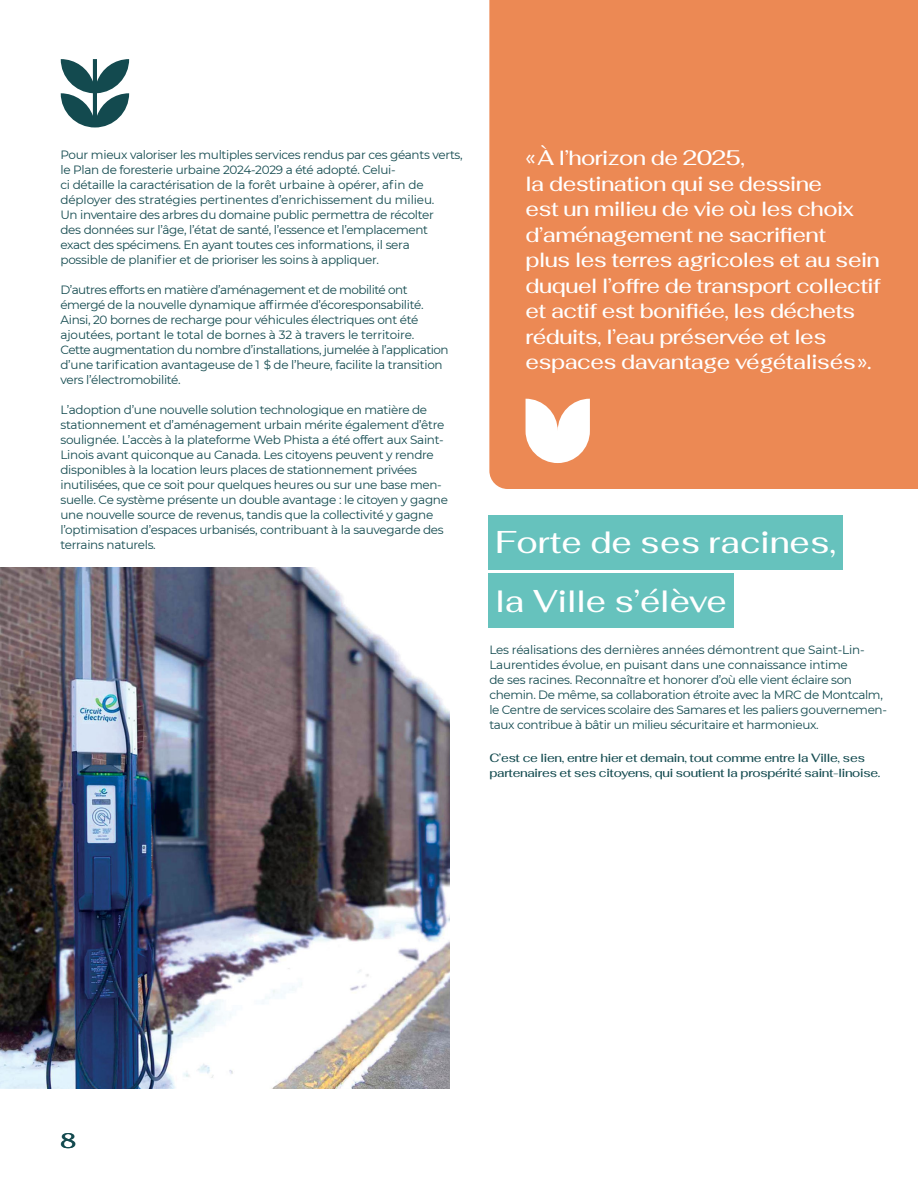
<style>
.page{position:relative;width:918px;height:1188px;background:#fff}
.page>*{position:absolute;margin:0;border:0;box-sizing:border-box;transform-origin:0 0}
.t1{font:500 31.5px/58.8px "Fahkwang";color:#fff}
.t2{font:500 21px/25.5px "Fahkwang";letter-spacing:-.025em;color:#fff}
.t3{font:500 21px "Fahkwang";color:#134a4f}
.t4{font:12px/15px "Montserrat";letter-spacing:-.025em;color:#134a4f}
.t5{font:500 12px/15px "Fahkwang";letter-spacing:-.025em;color:#134a4f}
</style>
<div class="page">
<div style="left:489px;top:0;width:429px;height:489px;background:#ec8954"></div>
<div style="left:489px;top:515px;width:354px;height:54px;background:#66c2bd"></div>
<div style="left:489px;top:574px;width:245px;height:54px;background:#66c2bd"></div>
<img style="left:0;top:567px;width:449px;height:522px">
<svg style="left:61px;top:59px;width:68px;height:69px"></svg>
<svg style="left:526px;top:399px;width:64px;height:64px"></svg>
<p class="t4" style="left:60px;top:146px;width:404px">Pour mieux valoriser les multiples services rendus par ces géants verts, le Plan de foresterie urbaine 2024-2029 a été adopté. Celui-<br>ci détaille la caractérisation de la forêt urbaine à opérer, afin de déployer des stratégies pertinentes d’enrichissement du milieu.<br>Un inventaire des arbres du domaine public permettra de récolter<br>des données sur l’âge, l’état de santé, l’essence et l’emplacement<br>exact des spécimens. En ayant toutes ces informations, il sera<br>possible de planifier et de prioriser les soins à appliquer.</p>
<p class="t4" style="left:60px;top:281px;width:390px">D’autres efforts en matière d’aménagement et de mobilité ont émergé de la nouvelle dynamique affirmée d’écoresponsabilité.<br>Ainsi, 20 bornes de recharge pour véhicules électriques ont été ajoutées, portant le total de bornes à 32 à travers le territoire.<br>Cette augmentation du nombre d’installations, jumelée à l’application d’une tarification avantageuse de 1 $ de l’heure, facilite la transition vers l’électromobilité.</p>
<p class="t4" style="left:60px;top:401px;width:389px">L’adoption d’une nouvelle solution technologique en matière de stationnement et d’aménagement urbain mérite également d’être soulignée. L’accès à la plateforme Web Phista a été offert aux Saint-Linois avant quiconque au Canada. Les citoyens peuvent y rendre disponibles à la location leurs places de stationnement privées inutilisées, que ce soit pour quelques heures ou sur une base men&shy;suelle. Ce système présente un double avantage : le citoyen y gagne une nouvelle source de revenus, tandis que la collectivité y gagne l’optimisation d’espaces urbanisés, contribuant à la sauvegarde des terrains naturels.</p>
<p class="t2" style="left:526px;top:144px;width:357px">«À l’horizon de 2025,<br>la destination qui se dessine<br>est un milieu de vie où les choix d’aménagement ne sacrifient<br>plus les terres agricoles et au sein duquel l’offre de transport collectif et actif est bonifiée, les déchets réduits, l’eau préservée et les espaces davantage végétalisés».</p>
<h1 class="t1" style="left:495px;top:512px;width:342px">Forte de ses racines, la Ville s’élève</h1>
<p class="t4" style="left:489px;top:642px;width:399px">Les réalisations des dernières années démontrent que Saint-Lin-Laurentides évolue, en puisant dans une connaissance intime<br>de ses racines. Reconnaître et honorer d’où elle vient éclaire son chemin. De même, sa collaboration étroite avec la MRC de Montcalm, le Centre de services scolaire des Samares et les paliers gouvernemen&shy;taux contribue à bâtir un milieu sécuritaire et harmonieux.</p>
<p class="t5" style="left:489px;top:750px;width:393px">C’est ce lien, entre hier et demain, tout comme entre la Ville, ses partenaires et ses citoyens, qui soutient la prospérité saint-linoise.</p>
<h2 class="t3" style="left:61px;top:1122px;width:16px">8</h2>
</div>
